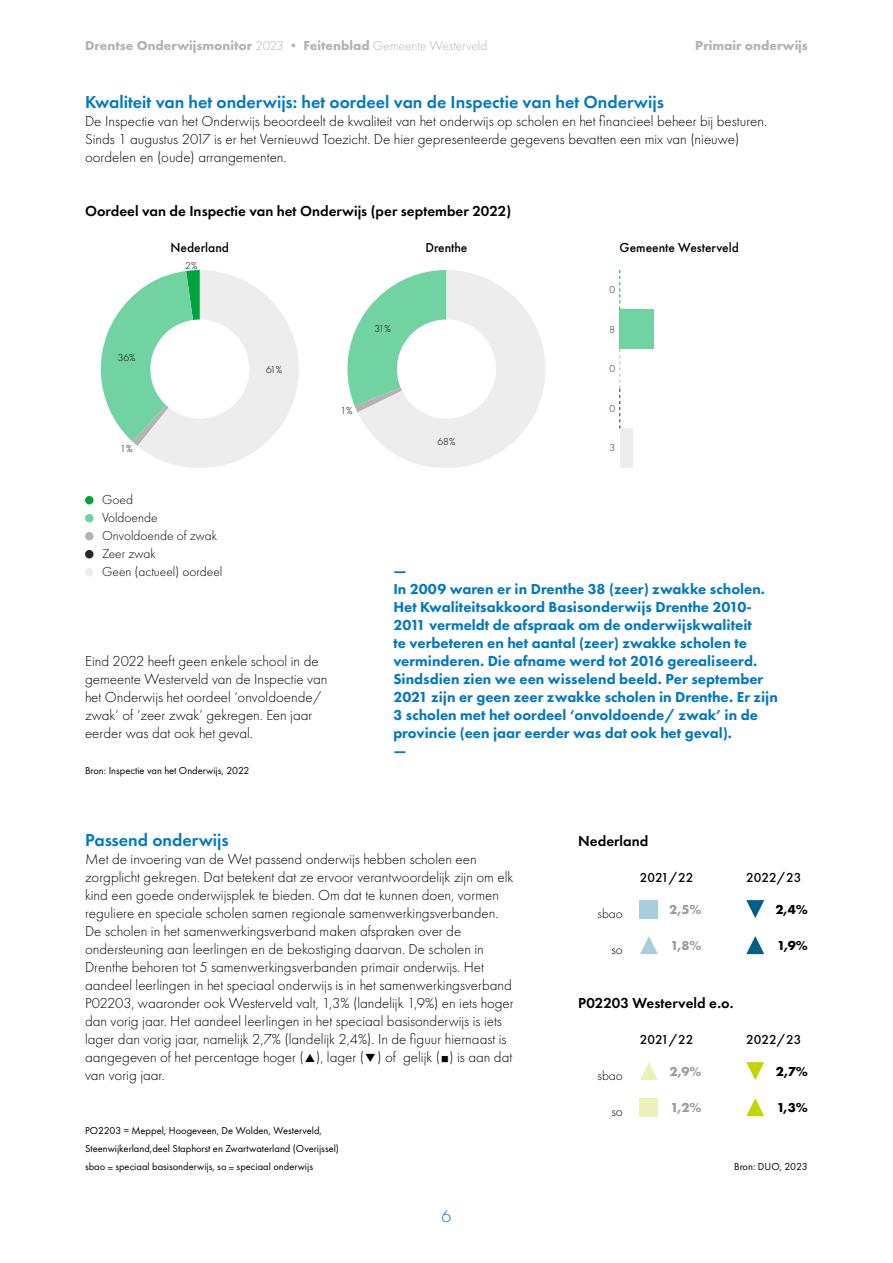
<style>
.page{position:relative;width:893px;height:1263px;background:#fff}
.page>*{position:absolute;margin:0;border:0;box-sizing:border-box;transform-origin:0 0}
.t1{font:600 18px "Futura PT";color:#0079c2}
.t2{font:300 18px "Futura PT";color:#0079c2}
.t3{font:300 15px/18px "Futura PT";color:#000}
.t4{font:800 15px/18px "Futura PT";color:#0079c2}
.t5{font:600 15px "Futura PT";color:#000}
.t6{font:700 13.5px "Futura PT";color:#b3b3b3}
.t7{font:300 13.5px/18px "Futura PT";color:#000}
.t8{font:500 13.5px "Futura PT";color:#000}
.t9{font:700 13.5px "Futura PT";color:#000}
.t10{font:700 13.5px "Futura PT";color:#9c9c9c}
.t11{font:10.5px/18px "Futura PT";color:#000}
.t12{font:300 10.5px "Futura PT";letter-spacing:-.07em;color:#000}
.t13{font:300 10.5px "Futura PT";color:#292524}
.s1{font-weight:300}
</style>
<div class="page">
<svg style="left:100px;top:270px;width:199px;height:198px"></svg>
<svg style="left:347px;top:270px;width:198px;height:198px"></svg>
<div style="left:85px;top:496px;width:9px;height:8px;background:#00a33e;border-radius:50%"></div>
<div style="left:85px;top:514px;width:9px;height:8px;background:#71d2a2;border-radius:50%"></div>
<div style="left:85px;top:550px;width:9px;height:8px;background:#292524;border-radius:50%"></div>
<div style="left:85px;top:568px;width:9px;height:8px;background:#ededed;border-radius:50%"></div>
<div style="left:85px;top:532px;width:9px;height:8px;background:#b3b3b3;border-radius:50%"></div>
<div style="left:620px;top:310px;width:34px;height:39px;background:#71d2a2"></div>
<div style="left:620px;top:428px;width:12px;height:40px;background:#ededed"></div>
<div style="left:150px;top:319px;width:99px;height:99px;background:#fff;border-radius:50%"></div>
<div style="left:397px;top:319px;width:99px;height:99px;background:#fff;border-radius:50%"></div>
<svg style="left:619px;top:270px;width:1px;height:40px"></svg>
<svg style="left:619px;top:349px;width:1px;height:79px"></svg>
<div style="left:640px;top:1098px;width:18px;height:18px;background:#edf1b8"></div>
<div style="left:640px;top:900px;width:18px;height:18px;background:#a7cfdb"></div>
<svg style="left:746px;top:1062px;width:18px;height:18px"></svg>
<svg style="left:746px;top:1098px;width:18px;height:18px"></svg>
<svg style="left:746px;top:936px;width:18px;height:18px"></svg>
<svg style="left:746px;top:900px;width:18px;height:18px"></svg>
<svg style="left:640px;top:1062px;width:18px;height:18px"></svg>
<svg style="left:640px;top:936px;width:18px;height:18px"></svg>
<p class="t6" style="left:85px;top:37px;width:404px">Drentse Onderwijsmonitor <span class="s1">2023 •</span> Feitenblad <span class="s1">Gemeente Westerveld</span></p>
<p class="t6" style="left:695px;top:37px;width:114px">Primair onderwijs</p>
<p class="t1" style="left:85px;top:91px;width:580px">Kwaliteit van het onderwijs: het oordeel van de Inspectie van het Onderwijs</p>
<p class="t3" style="left:85px;top:112px;width:684px">De Inspectie van het Onderwijs beoordeelt de kwaliteit van het onderwijs op scholen en het financieel beheer bij besturen.<br>Sinds 1 augustus 2017 is er het Vernieuwd Toezicht. De hier gepresenteerde gegevens bevatten een mix van (nieuwe) oordelen en (oude) arrangementen.</p>
<p class="t5" style="left:85px;top:202px;width:428px">Oordeel van de Inspectie van het Onderwijs (per september 2022)</p>
<p class="t8" style="left:171px;top:239px;width:60px">Nederland</p>
<p class="t8" style="left:425px;top:239px;width:43px">Drenthe</p>
<p class="t8" style="left:620px;top:239px;width:121px">Gemeente Westerveld</p>
<p class="t12" style="left:185px;top:259px;width:14px">2%</p>
<p class="t12" style="left:118px;top:351px;width:19px">36%</p>
<p class="t12" style="left:120px;top:442px;width:14px">1%</p>
<p class="t7" style="left:102px;top:491px;width:57px">Goed<br>Voldoende</p>
<p class="t7" style="left:102px;top:545px;width:122px">Zeer zwak<br>Geen (actueel) oordeel</p>
<p class="t7" style="left:102px;top:527px;width:117px">Onvoldoende of zwak</p>
<p class="t12" style="left:266px;top:364px;width:18px">61%</p>
<p class="t12" style="left:340px;top:405px;width:14px">1%</p>
<p class="t3" style="left:85px;top:652px;width:244px">Eind 2022 heeft geen enkele school in de gemeente Westerveld van de Inspectie van het Onderwijs het oordeel ‘onvoldoende/ zwak’ of ‘zeer zwak’ gekregen. Een jaar eerder was dat ook het geval.</p>
<p class="t11" style="left:85px;top:761px;width:166px">Bron: Inspectie van het Onderwijs, 2022</p>
<p class="t12" style="left:374px;top:323px;width:18px">31%</p>
<p class="t12" style="left:438px;top:436px;width:19px">68%</p>
<p class="t13" style="left:610px;top:284px;width:7px">0</p>
<p class="t13" style="left:610px;top:323px;width:7px">8</p>
<p class="t13" style="left:610px;top:363px;width:7px">0</p>
<p class="t13" style="left:610px;top:402px;width:7px">0</p>
<p class="t13" style="left:610px;top:442px;width:7px">3</p>
<p class="t4" style="left:393px;top:562px;width:386px">—<br>In 2009 waren er in Drenthe 38 (zeer) zwakke scholen.<br>Het Kwaliteitsakkoord Basisonderwijs Drenthe 2010- 2011 vermeldt de afspraak om de onderwijskwaliteit<br>te verbeteren en het aantal (zeer) zwakke scholen te verminderen. Die afname werd tot 2016 gerealiseerd.<br>Sindsdien zien we een wisselend beeld. Per september 2021 zijn er geen zeer zwakke scholen in Drenthe. Er zijn 3 scholen met het oordeel ‘onvoldoende/ zwak’ in de provincie (een jaar eerder was dat ook het geval).<br>—</p>
<p class="t1" style="left:85px;top:829px;width:145px">Passend onderwijs</p>
<p class="t3" style="left:85px;top:850px;width:430px">Met de invoering van de Wet passend onderwijs hebben scholen een zorgplicht gekregen. Dat betekent dat ze ervoor verantwoordelijk zijn om elk kind een goede onderwijsplek te bieden. Om dat te kunnen doen, vormen reguliere en speciale scholen samen regionale samenwerkingsverbanden.<br>De scholen in het samenwerkingsverband maken afspraken over de ondersteuning aan leerlingen en de bekostiging daarvan. De scholen in Drenthe behoren tot 5 samenwerkingsverbanden primair onderwijs. Het aandeel leerlingen in het speciaal onderwijs is in het samenwerkingsverband P02203, waaronder ook Westerveld valt, 1,3% (landelijk 1,9%) en iets hoger dan vorig jaar. Het aandeel leerlingen in het speciaal basisonderwijs is iets lager dan vorig jaar, namelijk 2,7% (landelijk 2,4%). In de figuur hiernaast is aangegeven of het percentage hoger (▲), lager (▼) of gelijk (◼) is aan dat van vorig jaar.</p>
<p class="t11" style="left:85px;top:1121px;width:255px">PO2203 = Meppel, Hoogeveen, De Wolden, Westerveld,<br>Steenwijkerland,deel Staphorst en Zwartwaterland (Overijssel) sbao = speciaal basisonderwijs, so = speciaal onderwijs</p>
<p class="t2" style="left:442px;top:1206px;width:11px">6</p>
<p class="t5" style="left:578px;top:832px;width:71px">Nederland</p>
<p class="t7" style="left:597px;top:905px;width:27px">sbao</p>
<p class="t7" style="left:611px;top:941px;width:13px">so</p>
<p class="t8" style="left:640px;top:869px;width:55px">2021/22</p>
<p class="t8" style="left:746px;top:869px;width:57px">2022/23</p>
<p class="t10" style="left:669px;top:901px;width:34px">2,5%</p>
<p class="t10" style="left:670px;top:937px;width:33px">1,8%</p>
<p class="t9" style="left:775px;top:901px;width:34px">2,4%</p>
<p class="t9" style="left:777px;top:937px;width:32px">1,9%</p>
<p class="t5" style="left:578px;top:994px;width:157px">P02203 Westerveld e.o.</p>
<p class="t7" style="left:597px;top:1067px;width:27px">sbao</p>
<p class="t7" style="left:611px;top:1103px;width:13px">so</p>
<p class="t8" style="left:640px;top:1031px;width:55px">2021/22</p>
<p class="t8" style="left:746px;top:1031px;width:57px">2022/23</p>
<p class="t10" style="left:670px;top:1063px;width:33px">2,9%</p>
<p class="t10" style="left:670px;top:1099px;width:33px">1,2%</p>
<p class="t9" style="left:776px;top:1063px;width:33px">2,7%</p>
<p class="t9" style="left:777px;top:1099px;width:33px">1,3%</p>
<p class="t11" style="left:734px;top:1157px;width:75px">Bron: DUO, 2023</p>
</div>
